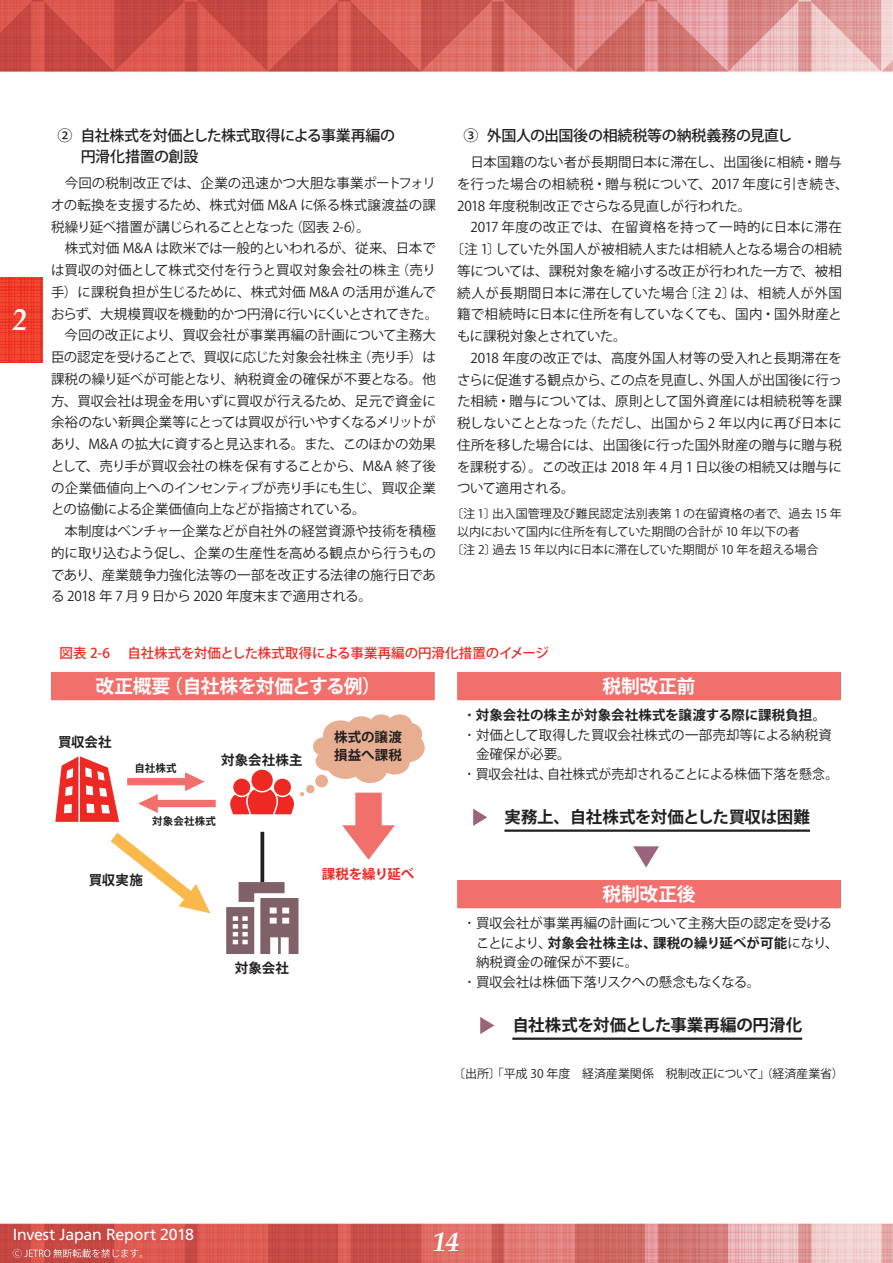
<style>
.page{position:relative;width:893px;height:1263px;background:#fff}
.page>*{position:absolute;margin:0;border:0;box-sizing:border-box;transform-origin:0 0}
.t1{font:italic 700 30px "Book Antiqua";color:#fff}
.t2{font:italic 700 27px "Book Antiqua";color:#fff}
.t3{font:700 18.75px "Koz Go Pro";letter-spacing:-.035em;color:#fff}
.t4{font:700 18.75px "Koz Go Pro";letter-spacing:-.015em;color:#fff}
.t5{font:700 16.5px "Koz Go Pro";letter-spacing:-.02em;color:#231f20}
.t6{font:15.9px "Frutiger LT Std";letter-spacing:-.015em;color:#fff}
.t7{font:500 15px/21px "Koz Go Pro";letter-spacing:-.02em;color:#231f20}
.t8{font:13.5px/21.8px "Koz Go Pro";letter-spacing:-.01em;color:#231f20}
.t9{font:700 13.5px/18px "Koz Go Pro";letter-spacing:.005em;color:#231f20}
.t10{font:500 13.5px "Koz Go Pro";letter-spacing:-.015em;color:#ee2823}
.t11{font:13.5px "Koz Go Pro";letter-spacing:.015em;color:#231f20}
.t12{font:13.5px "Koz Go Pro";letter-spacing:-.01em;color:#231f20;scale:.96 1}
.t13{font:13.5px "Koz Go Pro";letter-spacing:.035em;color:#231f20}
.t14{font:13.5px "Koz Go Pro";letter-spacing:-.04em;color:#231f20}
.t15{font:13.5px "Koz Go Pro";letter-spacing:-.03em;color:#231f20}
.t16{font:700 13.5px "Koz Go Pro";letter-spacing:-.02em;color:#ee2823}
.t17{font:12px "Koz Go Pro";letter-spacing:-.015em;color:#231f20}
.t18{font:700 10.5px "Koz Go Pro";letter-spacing:.02em;color:#231f20}
.s1{font-weight:400}
</style>
<div class="page">
<img style="left:0;top:0;width:893px;height:1263px">
<svg style="left:13px;top:1249px;width:129px;height:9px"></svg>
<svg style="left:0;top:277px;width:43px;height:86px;background:#ee3c2a"></svg>
<svg style="left:311px;top:713px;width:116px;height:72px"></svg>
<svg style="left:300px;top:792px;width:4px;height:4px"></svg>
<div style="left:306px;top:785px;width:9px;height:8px;background:#e8ae92;border-radius:50%"></div>
<div style="left:315px;top:775px;width:13px;height:12px;background:#e8ae92;border-radius:50%"></div>
<svg style="left:342px;top:793px;width:53px;height:67px"></svg>
<svg style="left:127px;top:772px;width:89px;height:41px"></svg>
<svg style="left:111px;top:833px;width:99px;height:80px"></svg>
<svg style="left:260px;top:832px;width:4px;height:50px"></svg>
<svg style="left:55px;top:756px;width:64px;height:66px"></svg>
<hr style="left:78px;top:756px;width:2px;height:66px;background:#fff">
<div style="left:232px;top:777px;width:20px;height:20px;border:3px solid #fff;border-radius:50%"></div>
<div style="left:233px;top:779px;width:17px;height:17px;background:#ee2823;border-radius:50%"></div>
<div style="left:272px;top:777px;width:20px;height:20px;border:3px solid #fff;border-radius:50%"></div>
<div style="left:274px;top:779px;width:17px;height:17px;background:#ee2823;border-radius:50%"></div>
<svg style="left:230px;top:784px;width:64px;height:34px"></svg>
<div style="left:250px;top:768px;width:24px;height:24px;border:3px solid #fff;border-radius:50%"></div>
<div style="left:251px;top:770px;width:22px;height:21px;background:#ee2823;border-radius:50%"></div>
<svg style="left:226px;top:882px;width:72px;height:71px"></svg>
<div style="left:52px;top:672px;width:382px;height:28px;background:#f2706c"></div>
<hr style="left:51px;top:672px;width:384px;height:1px;background:#f2706c">
<svg style="left:51px;top:673px;width:1px;height:26px"></svg>
<svg style="left:434px;top:673px;width:1px;height:26px"></svg>
<hr style="left:51px;top:699px;width:384px;height:1px;background:#f2706c">
<div style="left:458px;top:672px;width:382px;height:28px;background:#f2706c"></div>
<div style="left:458px;top:880px;width:382px;height:28px;background:#f2706c"></div>
<hr style="left:457px;top:880px;width:384px;height:1px;background:#f2706c">
<svg style="left:457px;top:881px;width:1px;height:26px"></svg>
<svg style="left:840px;top:881px;width:1px;height:26px"></svg>
<hr style="left:457px;top:907px;width:384px;height:1px;background:#f2706c">
<hr style="left:457px;top:672px;width:384px;height:1px;background:#f2706c">
<svg style="left:457px;top:673px;width:1px;height:26px"></svg>
<svg style="left:840px;top:673px;width:1px;height:26px"></svg>
<hr style="left:457px;top:699px;width:384px;height:1px;background:#f2706c">
<hr style="left:504px;top:829px;width:306px;height:3px;background:#231f20">
<hr style="left:512px;top:1037px;width:290px;height:3px;background:#231f20">
<svg style="left:473px;top:809px;width:14px;height:17px"></svg>
<svg style="left:480px;top:1017px;width:14px;height:17px"></svg>
<svg style="left:633px;top:846px;width:26px;height:21px"></svg>
<h1 class="t1" style="left:13px;top:299px;width:16px">2</h1>
<p class="t7" style="left:81px;top:126px;width:316px;text-indent:-23px">② 自社株式を対価とした株式取得による事業再編の円滑化措置の創設</p>
<p class="t8" style="left:51px;top:173px;width:389px">　今回の税制改正では、企業の迅速かつ大胆な事業ポートフォリオの転換を支援するため、株式対価 M&amp;A に係る株式譲渡益の課税繰り延べ措置が講じられることとなった（図表 2-6）。<br>　株式対価 M&amp;A は欧米では一般的といわれるが、従来、日本では買収の対価として株式交付を行うと買収対象会社の株主（売り手）に課税負担が生じるために、株式対価 M&amp;A の活用が進んでおらず、大規模買収を機動的かつ円滑に行いにくいとされてきた。　今回の改正により、買収会社が事業再編の計画について主務大臣の認定を受けることで、買収に応じた対象会社株主（売り手）は課税の繰り延べが可能となり、納税資金の確保が不要となる。他方、買収会社は現金を用いずに買収が行えるため、足元で資金に余裕のない新興企業等にとっては買収が行いやすくなるメリットがあり、M&amp;A の拡大に資すると見込まれる。また、このほかの効果として、売り手が買収会社の株を保有することから、M&amp;A 終了後の企業価値向上へのインセンティブが売り手にも生じ、買収企業との協働による企業価値向上などが指摘されている。<br>　本制度はベンチャー企業などが自社外の経営資源や技術を積極的に取り込むよう促し、企業の生産性を高める観点から行うものであり、産業競争力強化法等の一部を改正する法律の施行日である 2018 年 7 月 9 日から 2020 年度末まで適用される。</p>
<p class="t7" style="left:463px;top:126px;width:330px">③ 外国人の出国後の相続税等の納税義務の見直し</p>
<p class="t8" style="left:457px;top:152px;width:386px">　日本国籍のない者が長期間日本に滞在し、出国後に相続・贈与</p>
<p class="t8" style="left:457px;top:173px;width:393px">を行った場合の相続税・贈与税について、2017 年度に引き続き、</p>
<p class="t8" style="left:457px;top:195px;width:296px">2018 年度税制改正でさらなる見直しが行われた。</p>
<p class="t11" style="left:457px;top:219px;width:386px">　2017 年度の改正では、在留資格を持って一時的に日本に滞在</p>
<p class="t8" style="left:450px;top:239px;width:393px">〔注 1〕していた外国人が被相続人または相続人となる場合の相続</p>
<p class="t8" style="left:457px;top:260px;width:386px">等については、課税対象を縮小する改正が行われた一方で、被相</p>
<p class="t13" style="left:457px;top:284px;width:386px">続人が長期間日本に滞在していた場合〔注 2〕は、相続人が外国</p>
<p class="t8" style="left:457px;top:304px;width:386px">籍で相続時に日本に住所を有していなくても、国内・国外財産と</p>
<p class="t14" style="left:457px;top:327px;width:171px">もに課税対象とされていた。</p>
<p class="t8" style="left:457px;top:347px;width:386px">　2018 年度の改正では、高度外国人材等の受入れと長期滞在を</p>
<p class="t8" style="left:457px;top:369px;width:386px">さらに促進する観点から、この点を見直し、外国人が出国後に行っ</p>
<p class="t8" style="left:457px;top:391px;width:386px">た相続・贈与については、原則として国外資産には相続税等を課</p>
<p class="t8" style="left:457px;top:413px;width:386px">税しないこととなった（ただし、出国から 2 年以内に再び日本に</p>
<p class="t8" style="left:457px;top:434px;width:386px">住所を移した場合には、出国後に行った国外財産の贈与に贈与税</p>
<p class="t8" style="left:457px;top:456px;width:386px">を課税する）。この改正は 2018 年 4 月 1 日以後の相続又は贈与に</p>
<p class="t15" style="left:457px;top:480px;width:119px">ついて適用される。</p>
<p class="t17" style="left:451px;top:506px;width:392px">〔注 1〕出入国管理及び難民認定法別表第 1 の在留資格の者で、過去 15 年</p>
<p class="t17" style="left:457px;top:524px;width:344px">以内において国内に住所を有していた期間の合計が 10 年以下の者</p>
<p class="t17" style="left:451px;top:542px;width:369px">〔注 2〕過去 15 年以内に日本に滞在していた期間が 10 年を超える場合</p>
<p class="t10" style="left:60px;top:644px;width:52px">図表 2-6</p>
<p class="t10" style="left:128px;top:644px;width:423px">自社株式を対価とした株式取得による事業再編の円滑化措置のイメージ</p>
<h3 class="t3" style="left:96px;top:674px;width:296px">改正概要（自社株を対価とする例）　</h3>
<h3 class="t4" style="left:602px;top:674px;width:95px">税制改正前</h3>
<p class="t9" style="left:466px;top:707px;width:361px">･ 対象会社の株主が対象会社株式を譲渡する際に課税負担。</p>
<p class="t8" style="left:466px;top:724px;width:367px">･ 対価として取得した買収会社株式の一部売却等による納税資</p>
<p class="t8" style="left:476px;top:744px;width:96px">金確保が必要。</p>
<p class="t12" style="left:466px;top:765px;width:389px">･ 買収会社は、自社株式が売却されることによる株価下落を懸念。</p>
<p class="t5" style="left:504px;top:806px;width:307px">実務上、自社株式を対価とした買収は困難</p>
<p class="t9" style="left:334px;top:729px;width:69px">株式の譲渡損益へ課税</p>
<p class="t9" style="left:58px;top:734px;width:55px">買収会社</p>
<p class="t9" style="left:221px;top:751px;width:83px">対象会社株主</p>
<p class="t18" style="left:134px;top:762px;width:44px">自社株式</p>
<p class="t18" style="left:152px;top:814px;width:65px">対象会社株式</p>
<p class="t9" style="left:89px;top:872px;width:56px">買収実施</p>
<p class="t9" style="left:235px;top:960px;width:56px">対象会社</p>
<p class="t16" style="left:322px;top:865px;width:94px">課税を繰り延べ</p>
<h3 class="t4" style="left:602px;top:882px;width:95px">税制改正後</h3>
<p class="t8" style="left:466px;top:913px;width:367px">･ 買収会社が事業再編の計画について主務大臣の認定を受ける</p>
<p class="t9" style="left:476px;top:934px;width:364px"><span class="s1">ことにより、</span>対象会社株主は、課税の繰り延べが可能<span class="s1">になり、</span></p>
<p class="t8" style="left:476px;top:952px;width:164px">納税資金の確保が不要に。</p>
<p class="t8" style="left:466px;top:971px;width:296px">･ 買収会社は株価下落リスクへの懸念もなくなる。</p>
<p class="t5" style="left:512px;top:1014px;width:291px">自社株式を対価とした事業再編の円滑化</p>
<p class="t17" style="left:453px;top:1066px;width:392px">〔出所〕「平成 30 年度　経済産業関係　税制改正について」（経済産業省）</p>
<p class="t6" style="left:13px;top:1225px;width:183px">Invest Japan Report 2018</p>
<h2 class="t2" style="left:434px;top:1223px;width:27px">14</h2>
</div>
